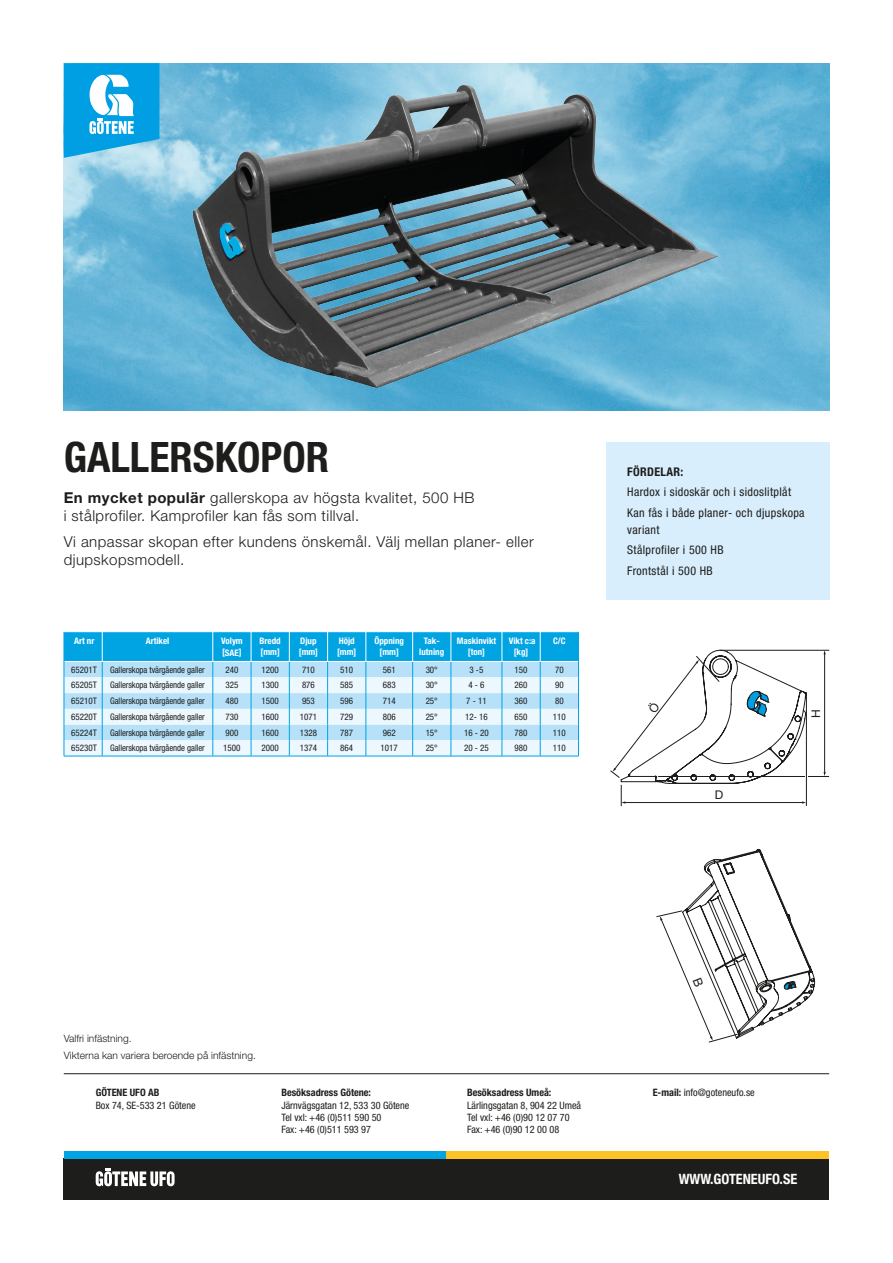
<style>
.page{position:relative;width:893px;height:1263px;background:#fff}
.page>*{position:absolute;margin:0;border:0;box-sizing:border-box;transform-origin:0 0}
.t1{font:700 condensed 42px "Helvetica Neue LT Std";color:#1d1d1b}
.t2{font:300 15px/18px "Helvetica Neue LT Std";letter-spacing:.03em;color:#1d1d1b}
.t3{font:700 condensed 14.25px "Helvetica Neue LT Std";color:#fff}
.t4{font:condensed 12px/20.7px "Helvetica Neue LT Std";letter-spacing:.03em;color:#1d1d1b}
.t5{font:700 condensed 12px "Helvetica Neue LT Std";letter-spacing:.03em;color:#1d1d1b}
.t6{font:12px "Helvetica Neue LT Std";color:#1d1d1b}
.t7{font:condensed 10.2px/12.3px "Helvetica Neue LT Std";color:#1d1d1b}
.t8{font:300 10.2px/16.5px "Helvetica Neue LT Std";color:#1d1d1b}
.t9{font:700 condensed 10.2px "Helvetica Neue LT Std";color:#1d1d1b}
.t10{font:condensed 9px "Helvetica Neue LT Std";letter-spacing:-.005em;color:#1d1d1b}
.t11{font:700 condensed 9px/10.5px "Helvetica Neue LT Std";color:#fff}
.s1{font-weight:700}
</style>
<div class="page">
<div style="left:64px;top:1159px;width:765px;height:41px;background:#1d1d1b"></div>
<div style="left:64px;top:1151px;width:382px;height:8px;background:#00a4e3"></div>
<div style="left:446px;top:1151px;width:383px;height:8px;background:#fdc226"></div>
<hr style="left:64px;top:1073px;width:765px;height:1px;background:#1d1d1b">
<img style="left:64px;top:63px;width:765px;height:347px">
<svg style="left:64px;top:63px;width:95px;height:95px;background:#3fb6e8"></svg>
<svg style="left:96px;top:1168px;width:79px;height:18px"></svg>
<img style="left:186px;top:71px;width:538px;height:332px">
<hr style="left:720px;top:650px;width:109px;height:1px;background:#1d1d1b">
<hr style="left:658px;top:776px;width:171px;height:1px;background:#1d1d1b">
<hr style="left:824px;top:654px;width:1px;height:119px;background:#1d1d1b">
<div style="left:606px;top:442px;width:223px;height:158px;background:#d8eefc"></div>
<hr style="left:64px;top:756px;width:38px;height:1px;background:#00a4e3">
<hr style="left:102px;top:756px;width:111px;height:1px;background:#00a4e3">
<hr style="left:213px;top:756px;width:38px;height:1px;background:#00a4e3">
<hr style="left:251px;top:756px;width:38px;height:1px;background:#00a4e3">
<hr style="left:289px;top:756px;width:39px;height:1px;background:#00a4e3">
<hr style="left:328px;top:756px;width:38px;height:1px;background:#00a4e3">
<hr style="left:366px;top:756px;width:47px;height:1px;background:#00a4e3">
<hr style="left:413px;top:756px;width:38px;height:1px;background:#00a4e3">
<hr style="left:451px;top:756px;width:51px;height:1px;background:#00a4e3">
<hr style="left:502px;top:756px;width:38px;height:1px;background:#00a4e3">
<hr style="left:540px;top:756px;width:39px;height:1px;background:#00a4e3">
<svg style="left:64px;top:632px;width:515px;height:124px;background:#9edaf5"></svg>
<svg style="left:656px;top:849px;width:159px;height:193px"></svg>
<svg style="left:610px;top:650px;width:198px;height:156px"></svg>
<h1 class="t1" style="left:64px;top:432px;width:267px">GALLERSKOPOR</h1>
<h2 class="t2" style="left:64px;top:488px;width:412px"><span class="s1">En mycket populär</span> gallerskopa av högsta kvalitet, 500 HB i stålprofiler. Kamprofiler kan fås som tillval.</h2>
<h2 class="t2" style="left:64px;top:533px;width:471px">Vi anpassar skopan efter kundens önskemål. Välj mellan planer- eller djupskopsmodell.</h2>
<p class="t11" style="left:74px;top:636px;width:22px">Art nr</p>
<p class="t11" style="left:146px;top:636px;width:25px">Artikel</p>
<p class="t11" style="left:221px;top:635px;width:23px;line-height:11.2px">Volym [SAE]</p>
<p class="t11" style="left:260px;top:636px;width:23px">Bredd [mm]</p>
<p class="t11" style="left:299px;top:636px;width:21px">Djup [mm]</p>
<p class="t11" style="left:337px;top:636px;width:21px">Höjd [mm]</p>
<p class="t11" style="left:374px;top:636px;width:31px;text-align:center">Öppning [mm]</p>
<p class="t11" style="left:419px;top:636px;width:26px;text-align:center">Tak&shy;lutning</p>
<p class="t11" style="left:457px;top:636px;width:41px;text-align:center">Maskinvikt [ton]</p>
<p class="t11" style="left:509px;top:636px;width:28px;text-align:center">Vikt c:a [kg]</p>
<p class="t11" style="left:553px;top:636px;width:14px">C/C</p>
<p class="t10" style="left:71px;top:665px;width:27px">65201T</p>
<p class="t10" style="left:110px;top:665px;width:96px">Gallerskopa tvärgående galler</p>
<p class="t10" style="left:225px;top:665px;width:14px">240</p>
<p class="t10" style="left:262px;top:665px;width:19px">1200</p>
<p class="t10" style="left:302px;top:665px;width:14px">710</p>
<p class="t10" style="left:340px;top:665px;width:14px">510</p>
<p class="t10" style="left:383px;top:665px;width:14px">561</p>
<p class="t10" style="left:426px;top:665px;width:14px">30°</p>
<p class="t10" style="left:469px;top:665px;width:15px">3 -5</p>
<p class="t10" style="left:515px;top:665px;width:14px">150</p>
<p class="t10" style="left:555px;top:665px;width:10px">70</p>
<p class="t10" style="left:71px;top:680px;width:27px">65205T</p>
<p class="t10" style="left:110px;top:680px;width:96px">Gallerskopa tvärgående galler</p>
<p class="t10" style="left:225px;top:680px;width:14px">325</p>
<p class="t10" style="left:262px;top:680px;width:19px">1300</p>
<p class="t10" style="left:302px;top:680px;width:14px">876</p>
<p class="t10" style="left:340px;top:680px;width:14px">585</p>
<p class="t10" style="left:383px;top:680px;width:14px">683</p>
<p class="t10" style="left:426px;top:680px;width:14px">30°</p>
<p class="t10" style="left:468px;top:680px;width:18px">4 - 6</p>
<p class="t10" style="left:515px;top:680px;width:14px">260</p>
<p class="t10" style="left:555px;top:680px;width:10px">90</p>
<p class="t10" style="left:71px;top:696px;width:27px">65210T</p>
<p class="t10" style="left:110px;top:696px;width:96px">Gallerskopa tvärgående galler</p>
<p class="t10" style="left:225px;top:696px;width:14px">480</p>
<p class="t10" style="left:262px;top:696px;width:19px">1500</p>
<p class="t10" style="left:302px;top:696px;width:14px">953</p>
<p class="t10" style="left:340px;top:696px;width:14px">596</p>
<p class="t10" style="left:383px;top:696px;width:14px">714</p>
<p class="t10" style="left:426px;top:696px;width:14px">25°</p>
<p class="t10" style="left:466px;top:696px;width:22px">7 - 11</p>
<p class="t10" style="left:515px;top:696px;width:14px">360</p>
<p class="t10" style="left:555px;top:696px;width:10px">80</p>
<p class="t10" style="left:71px;top:711px;width:27px">65220T</p>
<p class="t10" style="left:110px;top:711px;width:96px">Gallerskopa tvärgående galler</p>
<p class="t10" style="left:225px;top:711px;width:14px">730</p>
<p class="t10" style="left:262px;top:711px;width:19px">1600</p>
<p class="t10" style="left:300px;top:711px;width:19px">1071</p>
<p class="t10" style="left:340px;top:711px;width:14px">729</p>
<p class="t10" style="left:383px;top:711px;width:14px">806</p>
<p class="t10" style="left:426px;top:711px;width:14px">25°</p>
<p class="t10" style="left:465px;top:711px;width:24px">12- 16</p>
<p class="t10" style="left:515px;top:711px;width:14px">650</p>
<p class="t10" style="left:553px;top:711px;width:14px">110</p>
<p class="t10" style="left:71px;top:727px;width:27px">65224T</p>
<p class="t10" style="left:110px;top:727px;width:96px">Gallerskopa tvärgående galler</p>
<p class="t10" style="left:225px;top:727px;width:14px">900</p>
<p class="t10" style="left:262px;top:727px;width:19px">1600</p>
<p class="t10" style="left:300px;top:727px;width:19px">1328</p>
<p class="t10" style="left:340px;top:727px;width:14px">787</p>
<p class="t10" style="left:383px;top:727px;width:14px">962</p>
<p class="t10" style="left:426px;top:727px;width:14px">15°</p>
<p class="t10" style="left:464px;top:727px;width:26px">16 - 20</p>
<p class="t10" style="left:515px;top:727px;width:14px">780</p>
<p class="t10" style="left:553px;top:727px;width:14px">110</p>
<p class="t10" style="left:71px;top:743px;width:27px">65230T</p>
<p class="t10" style="left:110px;top:743px;width:96px">Gallerskopa tvärgående galler</p>
<p class="t10" style="left:223px;top:743px;width:19px">1500</p>
<p class="t10" style="left:262px;top:743px;width:19px">2000</p>
<p class="t10" style="left:300px;top:743px;width:19px">1374</p>
<p class="t10" style="left:340px;top:743px;width:14px">864</p>
<p class="t10" style="left:381px;top:743px;width:19px">1017</p>
<p class="t10" style="left:426px;top:743px;width:14px">25°</p>
<p class="t10" style="left:464px;top:743px;width:26px">20 - 25</p>
<p class="t10" style="left:515px;top:743px;width:14px">980</p>
<p class="t10" style="left:553px;top:743px;width:14px">110</p>
<h3 class="t5" style="left:627px;top:464px;width:58px">FÖRDELAR:</h3>
<h3 class="t4" style="left:627px;top:482px;width:179px">Hardox i sidoskär och i sidoslitplåt<br>Kan fås i både planer- och djupskopa</h3>
<h3 class="t4" style="left:627px;top:519px;width:98px">variant<br>Stålprofiler i 500 HB<br>Frontstål i 500 HB</h3>
<h3 class="t6" style="left:715px;top:787px;width:10px">D</h3>
<h3 class="t6" style="left:809px;top:718px;width:10px;rotate:-90deg">H</h3>
<p class="t8" style="left:64px;top:1030px;width:194px">Valfri infästning.<br>Vikterna kan variera beroende på infästning.</p>
<p class="t9" style="left:96px;top:1086px;width:65px">GÖTENE UFO AB</p>
<p class="t7" style="left:96px;top:1099px;width:101px">Box 74, SE-533 21 Götene</p>
<p class="t9" style="left:281px;top:1086px;width:91px">Besöksadress Götene:</p>
<p class="t7" style="left:281px;top:1099px;width:130px">Järnvägsgatan 12, 533 30 Götene<br>Tel vxl: +46 (0)511 590 50<br>Fax: +46 (0)511 593 97</p>
<p class="t9" style="left:467px;top:1086px;width:86px">Besöksadress Umeå:</p>
<p class="t7" style="left:467px;top:1099px;width:116px">Lärlingsgatan 8, 904 22 Umeå<br>Tel vxl: +46 (0)90 12 07 70<br>Fax: +46 (0)90 12 00 08</p>
<p class="t7" style="left:653px;top:1086px;width:103px"><span class="s1">E-mail:</span> info@goteneufo.se</p>
<h3 class="t3" style="left:679px;top:1171px;width:120px">WWW.GOTENEUFO.SE</h3>
</div>
